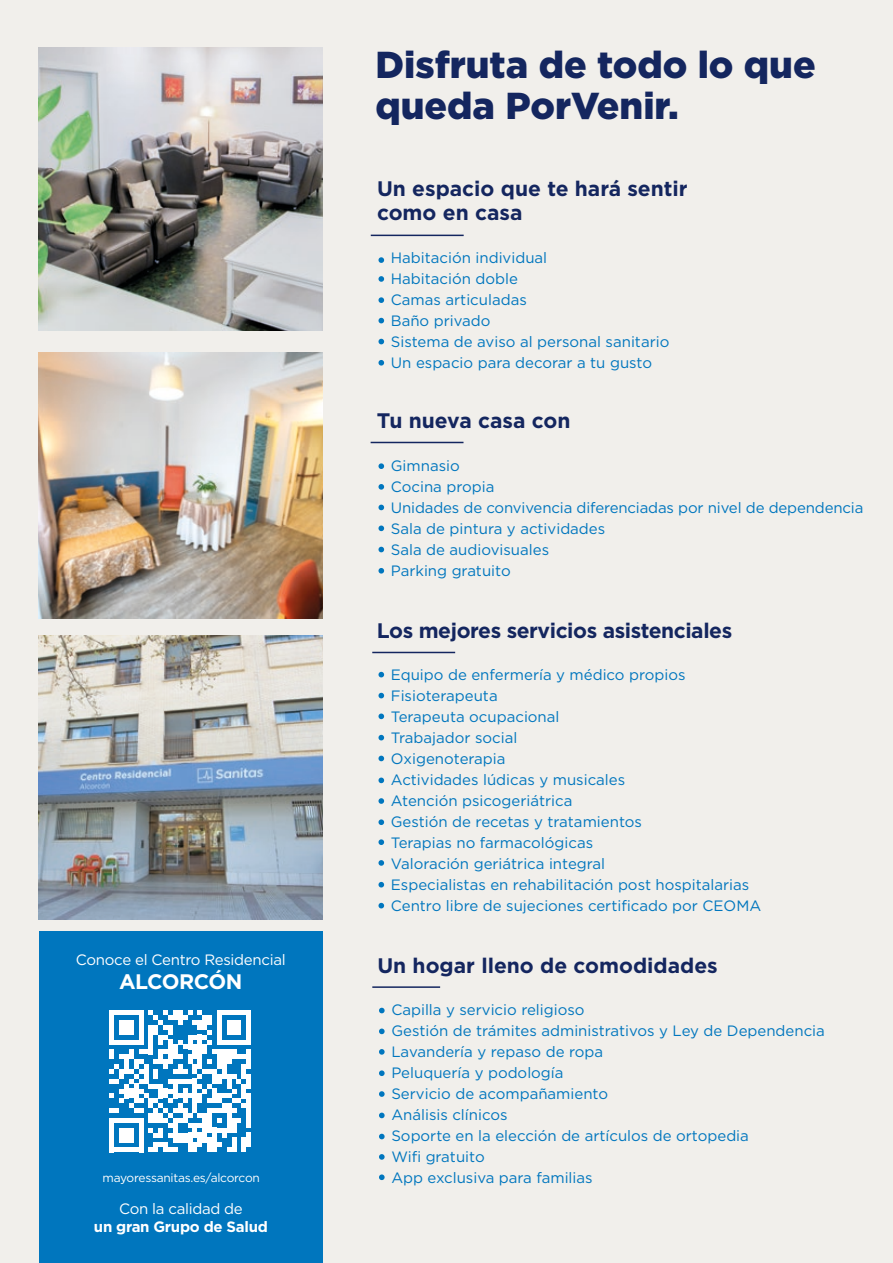
<style>
.page{position:relative;width:893px;height:1263px;background:#f1efeb}
.page>*{position:absolute;margin:0;border:0;box-sizing:border-box;transform-origin:0 0}
.t1{font:900 37.5px/40.5px "Gotham";color:#14265f}
.t2{font:700 21px/24.5px "Gotham";color:#14265f}
.t3{font:700 21px "Gotham";letter-spacing:-.02em;color:#14265f}
.t4{font:700 21px "Gotham";letter-spacing:-.02em;color:#fff}
.t5{font:15px/21px "Gotham";color:#0076be}
.t6{font:15px "Gotham";letter-spacing:-.02em;color:#fff}
.t7{font:700 15px "Gotham";letter-spacing:-.02em;color:#fff}
.t8{font:12px "Gotham";letter-spacing:-.02em;color:#fff}
</style>
<div class="page">
<img style="left:39px;top:353px;width:283px;height:266px">
<img style="left:39px;top:47px;width:283px;height:284px">
<img style="left:39px;top:636px;width:283px;height:283px">
<svg style="left:378px;top:257px;width:6px;height:6px"></svg>
<svg style="left:378px;top:276px;width:6px;height:6px"></svg>
<svg style="left:378px;top:297px;width:6px;height:6px"></svg>
<svg style="left:378px;top:318px;width:6px;height:5px"></svg>
<svg style="left:378px;top:339px;width:6px;height:5px"></svg>
<svg style="left:378px;top:360px;width:6px;height:6px"></svg>
<hr style="left:371px;top:235px;width:93px;height:1px;background:#14265f">
<svg style="left:378px;top:463px;width:6px;height:6px"></svg>
<svg style="left:378px;top:484px;width:6px;height:6px"></svg>
<svg style="left:378px;top:505px;width:6px;height:5px"></svg>
<svg style="left:378px;top:525px;width:6px;height:6px"></svg>
<svg style="left:378px;top:547px;width:6px;height:5px"></svg>
<svg style="left:378px;top:568px;width:6px;height:6px"></svg>
<hr style="left:371px;top:442px;width:92px;height:1px;background:#14265f">
<svg style="left:378px;top:672px;width:6px;height:5px"></svg>
<svg style="left:378px;top:693px;width:6px;height:5px"></svg>
<svg style="left:378px;top:713px;width:6px;height:6px"></svg>
<svg style="left:378px;top:735px;width:6px;height:5px"></svg>
<svg style="left:378px;top:756px;width:6px;height:5px"></svg>
<svg style="left:378px;top:777px;width:6px;height:6px"></svg>
<svg style="left:378px;top:798px;width:6px;height:6px"></svg>
<svg style="left:378px;top:819px;width:6px;height:6px"></svg>
<svg style="left:378px;top:839px;width:6px;height:6px"></svg>
<svg style="left:378px;top:860px;width:6px;height:6px"></svg>
<svg style="left:378px;top:882px;width:6px;height:5px"></svg>
<svg style="left:378px;top:903px;width:6px;height:5px"></svg>
<hr style="left:372px;top:652px;width:83px;height:1px;background:#14265f">
<svg style="left:379px;top:1008px;width:6px;height:5px"></svg>
<svg style="left:379px;top:1028px;width:6px;height:6px"></svg>
<svg style="left:379px;top:1049px;width:6px;height:6px"></svg>
<svg style="left:379px;top:1070px;width:6px;height:6px"></svg>
<svg style="left:379px;top:1091px;width:6px;height:6px"></svg>
<svg style="left:379px;top:1112px;width:6px;height:6px"></svg>
<svg style="left:379px;top:1134px;width:6px;height:5px"></svg>
<svg style="left:379px;top:1174px;width:6px;height:6px"></svg>
<svg style="left:379px;top:1154px;width:6px;height:6px"></svg>
<hr style="left:372px;top:986px;width:68px;height:2px;background:#14265f">
<div style="left:39px;top:931px;width:283px;height:332px;background:#0076be"></div>
<svg style="left:109px;top:1010px;width:137px;height:142px"></svg>
<div style="left:241px;top:1137px;width:5px;height:15px;background:#fff"></div>
<div style="left:246px;top:1010px;width:5px;height:10px;background:#fff"></div>
<div style="left:246px;top:1020px;width:5px;height:10px;background:#fff"></div>
<div style="left:246px;top:1030px;width:5px;height:14px;background:#fff"></div>
<div style="left:246px;top:1049px;width:5px;height:20px;background:#fff"></div>
<div style="left:246px;top:1074px;width:5px;height:14px;background:#fff"></div>
<div style="left:246px;top:1093px;width:5px;height:35px;background:#fff"></div>
<div style="left:246px;top:1132px;width:5px;height:15px;background:#fff"></div>
<p class="t6" style="left:76px;top:950px;width:211px">Conoce el Centro Residencial</p>
<h2 class="t4" style="left:119px;top:968px;width:125px">ALCORCÓN</h2>
<p class="t8" style="left:103px;top:1170px;width:159px">mayoressanitas.es/alcorcon</p>
<p class="t6" style="left:119px;top:1199px;width:125px">Con la calidad de</p>
<p class="t7" style="left:94px;top:1216px;width:175px">un gran Grupo de Salud</p>
<h1 class="t1" style="left:375px;top:44px;width:442px">Disfruta de todo lo que queda PorVenir.</h1>
<h2 class="t2" style="left:377px;top:176px;width:312px">Un espacio que te hará sentir como en casa</h2>
<p class="t5" style="left:391px;top:247px;width:280px">Habitación individual<br>Habitación doble<br>Camas articuladas<br>Baño privado<br>Sistema de aviso al personal sanitario<br>Un espacio para decorar a tu gusto</p>
<h2 class="t2" style="left:377px;top:408px;width:195px">Tu nueva casa con</h2>
<p class="t5" style="left:391px;top:454px;width:474px">Gimnasio<br>Cocina propia<br>Unidades de convivencia diferenciadas por nivel de dependencia<br>Sala de pintura y actividades<br>Sala de audiovisuales<br>Parking gratuito</p>
<h2 class="t3" style="left:377px;top:617px;width:357px">Los mejores servicios asistenciales</h2>
<p class="t5" style="left:391px;top:663px;width:372px">Equipo de enfermería y médico propios<br>Fisioterapeuta<br>Terapeuta ocupacional<br>Trabajador social<br>Oxigenoterapia<br>Actividades lúdicas y musicales<br>Atención psicogeriátrica<br>Gestión de recetas y tratamientos<br>Terapias no farmacológicas<br>Valoración geriátrica integral<br>Especialistas en rehabilitación post hospitalarias<br>Centro libre de sujeciones certificado por CEOMA</p>
<h2 class="t2" style="left:377px;top:953px;width:342px">Un hogar lleno de comodidades</h2>
<p class="t5" style="left:391px;top:999px;width:435px">Capilla y servicio religioso<br>Gestión de trámites administrativos y Ley de Dependencia<br>Lavandería y repaso de ropa<br>Peluquería y podología<br>Servicio de acompañamiento<br>Análisis clínicos<br>Soporte en la elección de artículos de ortopedia<br>Wifi gratuito<br>App exclusiva para familias</p>
</div>
